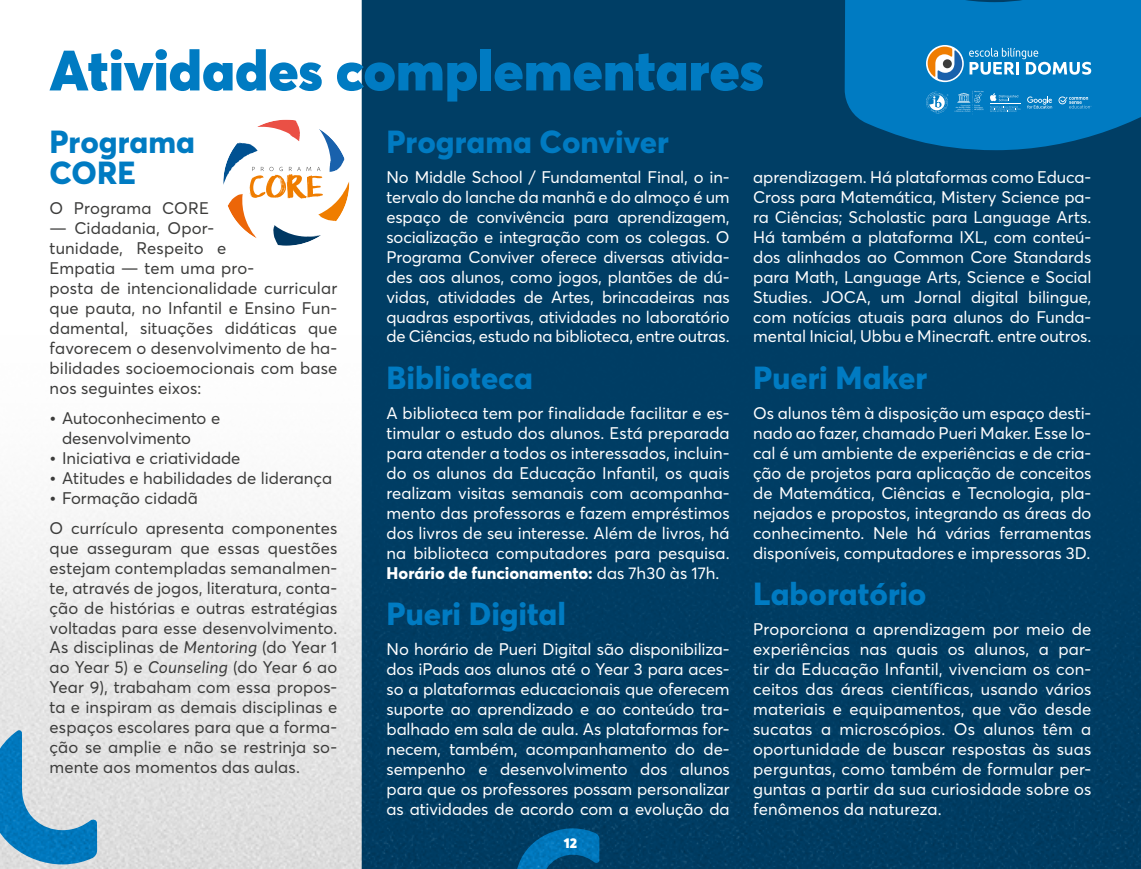
<style>
.page{position:relative;width:1141px;height:869px;background:#fff}
.page>*{position:absolute;margin:0;border:0;box-sizing:border-box;transform-origin:0 0}
.t1{font:900 56px "Averta PE";color:#007bc2}
.t2{font:800 31.5px/31.5px "Averta PE";color:#007bc2}
.t3{font:16.62px/19.9px "Averta PE";letter-spacing:-.005em;color:#fff;text-align:justify}
.t4{font:16.62px/19.9px "Averta PE";letter-spacing:.005em;color:#3c3c3b}
.t5{font:900 14px "Averta PE";color:#fff}
.s1{font-weight:800}
.s2{font-style:italic}
</style>
<div class="page">
<div style="left:362px;top:0;width:779px;height:194px;background:#003e65"></div>
<svg style="left:845px;top:0;width:296px;height:150px;background:#0075b9"></svg>
<img style="left:0;top:194px;width:1141px;height:674px">
<svg style="left:926px;top:45px;width:38px;height:37px"></svg>
<svg style="left:969px;top:48px;width:122px;height:27px"></svg>
<svg style="left:928px;top:47px;width:34px;height:33px"></svg>
<svg style="left:955px;top:91px;width:29px;height:23px"></svg>
<svg style="left:990px;top:93px;width:31px;height:19px"></svg>
<svg style="left:1027px;top:96px;width:25px;height:12px"></svg>
<svg style="left:926px;top:92px;width:22px;height:21px"></svg>
<svg style="left:1058px;top:96px;width:33px;height:12px"></svg>
<svg style="left:223px;top:120px;width:126px;height:126px"></svg>
<h1 class="t1" style="left:50px;top:31px;width:716px">Atividades complementares</h1>
<h2 class="t2" style="left:50px;top:124px;width:147px">Programa<br>CORE</h2>
<p class="t4" style="left:50px;top:198px;width:161px">O Programa CORE</p>
<p class="t4" style="left:50px;top:217px;width:289px">— Cidadania, Opor-<br>tunidade, Respeito e<br>Empatia — tem uma pro-<br>posta de intencionalidade curricular que pauta, no Infantil e Ensino Fun&shy;damental, situações didáticas que favorecem o desenvolvimento de ha&shy;bilidades socioemocionais com base nos seguintes eixos:</p>
<p class="t4" style="left:62px;top:407px;width:160px;text-indent:-12px"><span class="s1">•</span> Autoconhecimento e desenvolvimento</p>
<p class="t4" style="left:50px;top:447px;width:192px"><span class="s1">•</span> Iniciativa e criatividade</p>
<p class="t4" style="left:50px;top:467px;width:284px"><span class="s1">•</span> Atitudes e habilidades de liderança</p>
<p class="t4" style="left:50px;top:482px;width:289px;line-height:29.9px"><span class="s1">•</span> Formação cidadã<br>O currículo apresenta componentes</p>
<p class="t4" style="left:50px;top:537px;width:289px;text-align:justify">que asseguram que essas questões estejam contempladas semanalmen&shy;te, através de jogos, literatura, conta&shy;ção de histórias e outras estratégias voltadas para esse desenvolvimento.<br>As disciplinas de <span class="s2">Mentoring</span> (do Year 1 ao Year 5) e <span class="s2">Counseling</span> (do Year 6 ao Year 9), trabaham com essa propos&shy;ta e inspiram as demais disciplinas e espaços escolares para que a forma&shy;ção se amplie e não se restrinja so&shy;mente aos momentos das aulas.</p>
<h2 class="t2" style="left:387px;top:124px;width:284px">Programa Conviver</h2>
<p class="t3" style="left:387px;top:166px;width:345px">No Middle School / Fundamental Final, o in&shy;tervalo do lanche da manhã e do almoço é um espaço de convivência para aprendizagem, socialização e integração com os colegas. O Programa Conviver oferece diversas ativida&shy;des aos alunos, como jogos, plantões de dú&shy;vidas, atividades de Artes, brincadeiras nas quadras esportivas, atividades no laboratório de Ciências, estudo na biblioteca, entre outras.</p>
<h2 class="t2" style="left:387px;top:360px;width:148px">Biblioteca</h2>
<p class="t3" style="left:387px;top:402px;width:345px">A biblioteca tem por finalidade facilitar e es&shy;timular o estudo dos alunos. Está preparada para atender a todos os interessados, incluin&shy;do os alunos da Educação Infantil, os quais realizam visitas semanais com acompanha&shy;mento das professoras e fazem empréstimos dos livros de seu interesse. Além de livros, há na biblioteca computadores para pesquisa.<br><span class="s1">Horário de funcionamento:</span> das 7h30 às 17h.</p>
<h2 class="t2" style="left:387px;top:596px;width:181px">Pueri Digital</h2>
<p class="t3" style="left:387px;top:638px;width:345px">No horário de Pueri Digital são disponibiliza&shy;dos iPads aos alunos até o Year 3 para aces&shy;so a plataformas educacionais que oferecem suporte ao aprendizado e ao conteúdo tra&shy;balhado em sala de aula. As plataformas for&shy;necem, também, acompanhamento do de&shy;sempenho e desenvolvimento dos alunos para que os professores possam personalizar as atividades de acordo com a evolução da</p>
<p class="t3" style="left:753px;top:166px;width:340px">aprendizagem. Há plataformas como Educa-Cross para Matemática, Mistery Science pa&shy;ra Ciências; Scholastic para Language Arts.<br>Há também a plataforma IXL, com conteú&shy;dos alinhados ao Common Core Standards para Math, Language Arts, Science e Social Studies. JOCA, um Jornal digital bilingue, com notícias atuais para alunos do Funda&shy;mental Inicial, Ubbu e Minecraft. entre outros.</p>
<h2 class="t2" style="left:753px;top:360px;width:175px">Pueri Maker</h2>
<p class="t3" style="left:753px;top:402px;width:340px">Os alunos têm à disposição um espaço desti&shy;nado ao fazer, chamado Pueri Maker. Esse lo&shy;cal é um ambiente de experiências e de cria&shy;ção de projetos para aplicação de conceitos de Matemática, Ciências e Tecnologia, pla&shy;nejados e propostos, integrando as áreas do conhecimento. Nele há várias ferramentas disponíveis, computadores e impressoras 3D.</p>
<h2 class="t2" style="left:753px;top:576px;width:175px">Laboratório</h2>
<p class="t3" style="left:753px;top:618px;width:340px">Proporciona a aprendizagem por meio de experiências nas quais os alunos, a par&shy;tir da Educação Infantil, vivenciam os con&shy;ceitos das áreas científicas, usando vários materiais e equipamentos, que vão desde sucatas a microscópios. Os alunos têm a oportunidade de buscar respostas às suas perguntas, como também de formular per&shy;guntas a partir da sua curiosidade sobre os fenômenos da natureza.</p>
<p class="t5" style="left:564px;top:832px;width:15px">12</p>
</div>
